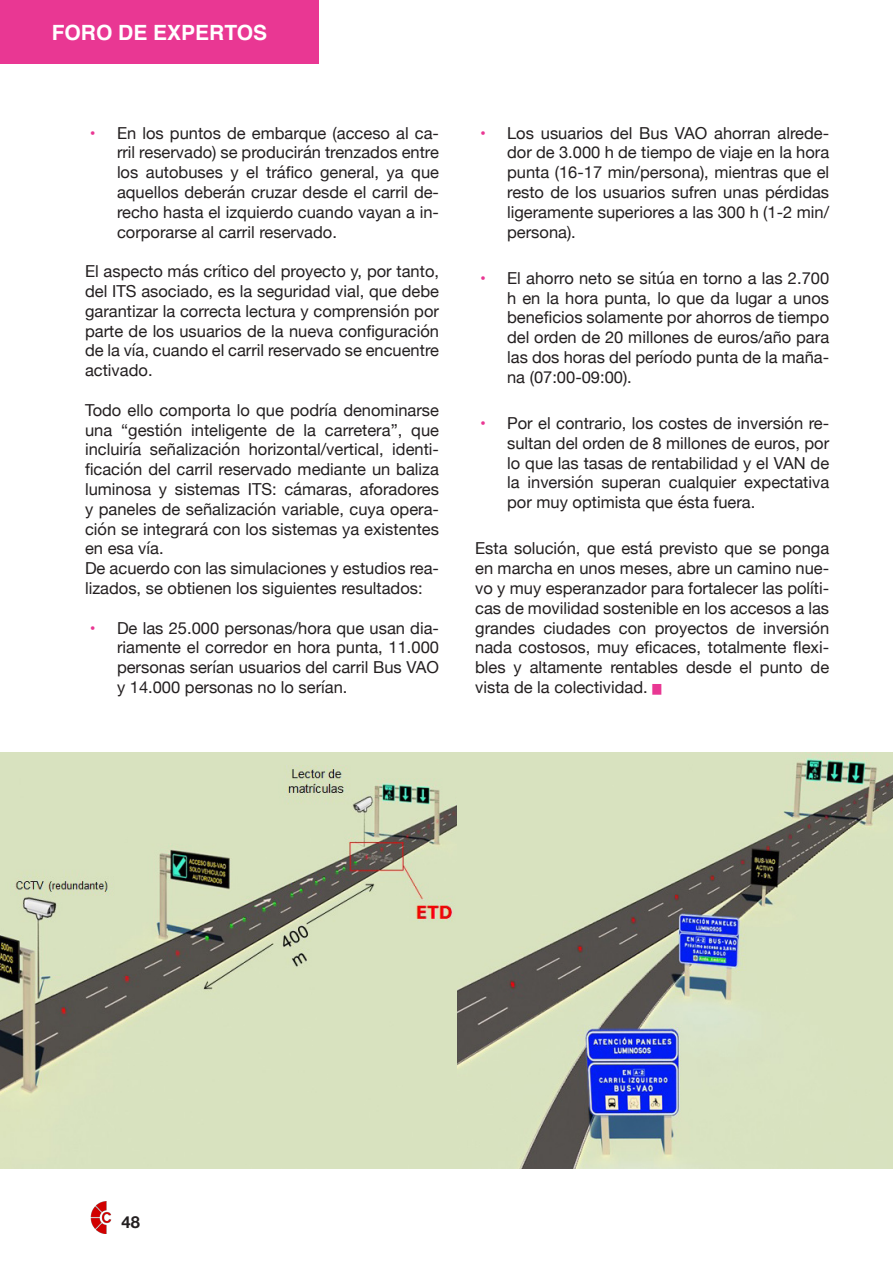
<style>
.page{position:relative;width:893px;height:1263px;background:#fff}
.page>*{position:absolute;margin:0;border:0;box-sizing:border-box;transform-origin:0 0}
.t1{font:700 21px "Helvetica";color:#fff}
.t2{font:16.5px/19.8px "Helvetica Neue";color:#231f20;text-align:justify}
.t3{font:700 16.5px "Helvetica Neue";color:#231f20}
.s1{color:#e93793}
.s2{font-size:9px;color:#e93793}
</style>
<div class="page">
<img style="left:90px;top:1201px;width:22px;height:32px">
<img style="left:0;top:752px;width:893px;height:416px">
<div style="left:0;top:0;width:319px;height:64px;background:#e93793"></div>
<p class="t1" style="left:52px;top:24px;width:217px">FORO DE EXPERTOS</p>
<p class="t2" style="left:117px;top:123px;width:324px;text-indent:-27px"><span class="s1">•</span> En los puntos de embarque (acceso al ca&shy;rril reservado) se producirán trenzados entre los autobuses y el tráfico general, ya que aquellos deberán cruzar desde el carril de&shy;recho hasta el izquierdo cuando vayan a in&shy;corporarse al carril reservado.</p>
<p class="t2" style="left:85px;top:261px;width:356px">El aspecto más crítico del proyecto y, por tanto, del ITS asociado, es la seguridad vial, que debe garantizar la correcta lectura y comprensión por parte de los usuarios de la nueva configuración de la vía, cuando el carril reservado se encuentre activado.</p>
<p class="t2" style="left:85px;top:400px;width:355px;text-align:left">Todo ello comporta lo que podría denominarse una “gestión inteligente de la carretera”, que incluiría señalización horizontal/vertical, identi&shy;ficación del carril reservado mediante un baliza luminosa y sistemas ITS: cámaras, aforadores y paneles de señalización variable, cuya opera&shy;ción se integrará con los sistemas ya existentes en esa vía.<br>De acuerdo con las simulaciones y estudios rea&shy;lizados, se obtienen los siguientes resultados:</p>
<p class="t2" style="left:117px;top:618px;width:324px;text-indent:-27px"><span class="s1">•</span> De las 25.000 personas/hora que usan dia&shy;riamente el corredor en hora punta, 11.000 personas serían usuarios del carril Bus VAO y 14.000 personas no lo serían.</p>
<p class="t2" style="left:507px;top:123px;width:324px;text-indent:-27px"><span class="s1">•</span> Los usuarios del Bus VAO ahorran alrede&shy;dor de 3.000 h de tiempo de viaje en la hora punta (16-17 min/persona), mientras que el resto de los usuarios sufren unas pérdidas ligeramente superiores a las 300 h (1-2 min/ persona).</p>
<p class="t2" style="left:507px;top:268px;width:324px;text-indent:-27px"><span class="s1">•</span> El ahorro neto se sitúa en torno a las 2.700 h en la hora punta, lo que da lugar a unos beneficios solamente por ahorros de tiempo del orden de 20 millones de euros/año para las dos horas del período punta de la maña&shy;na (07:00-09:00).</p>
<p class="t2" style="left:507px;top:413px;width:324px;text-indent:-27px"><span class="s1">•</span> Por el contrario, los costes de inversión re&shy;sultan del orden de 8 millones de euros, por lo que las tasas de rentabilidad y el VAN de la inversión superan cualquier expectativa por muy optimista que ésta fuera.</p>
<p class="t2" style="left:475px;top:538px;width:356px">Esta solución, que está previsto que se ponga en marcha en unos meses, abre un camino nue&shy;vo y muy esperanzador para fortalecer las políti&shy;cas de movilidad sostenible en los accesos a las grandes ciudades con proyectos de inversión nada costosos, muy eficaces, totalmente flexi&shy;bles y altamente rentables desde el punto de vista de la colectividad. <span class="s2">█</span></p>
<p class="t3" style="left:122px;top:1212px;width:20px">48</p>
</div>
